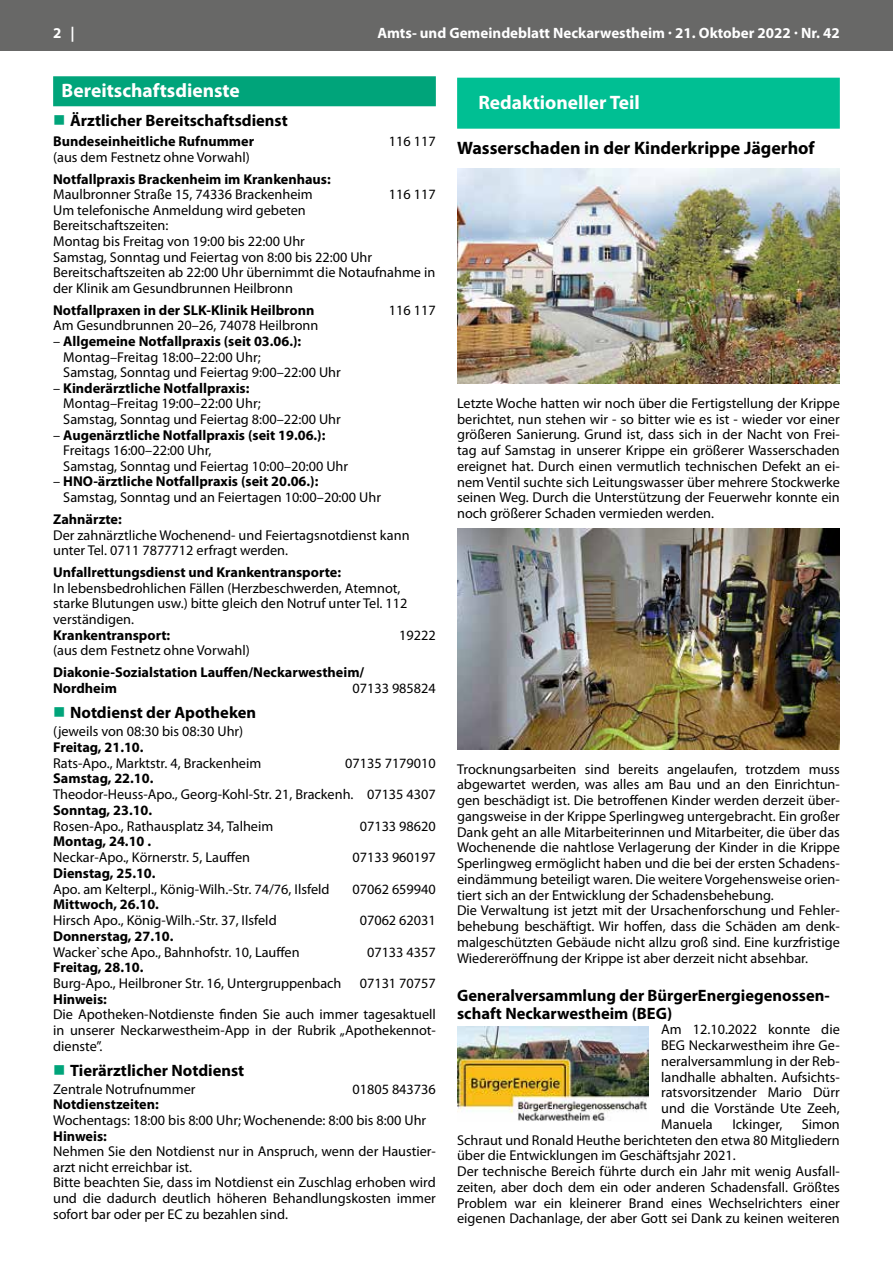
<style>
.page{position:relative;width:893px;height:1263px;background:#fff}
.page>*{position:absolute;margin:0;border:0;box-sizing:border-box;transform-origin:0 0}
.t1{font:700 19.5px "Myriad Pro";color:#fff}
.t2{font:700 18px "Myriad Pro";color:#000}
.t3{font:700 16.5px/18px "Myriad Pro";color:#000}
.t4{font:700 15px "Myriad Pro";color:#fff}
.t5{font:14.25px/15.8px "Myriad Pro";color:#000}
.t6{font:700 14.25px/15.6px "Myriad Pro";color:#000}
.s1{color:#00a47a}
.s2{font-weight:700}
</style>
<div class="page">
<div style="left:0;top:0;width:893px;height:51px;background:#686867"></div>
<div style="left:53px;top:77px;width:383px;height:29px;background:#00a47a"></div>
<div style="left:457px;top:78px;width:383px;height:51px;background:#00bf93"></div>
<img style="left:457px;top:168px;width:383px;height:216px">
<img style="left:457px;top:528px;width:383px;height:221px">
<img style="left:457px;top:1026px;width:191px;height:95px">
<p class="t4" style="left:53px;top:23px;width:23px">2 |</p>
<p class="t4" style="left:377px;top:23px;width:464px">Amts- und Gemeindeblatt Neckarwestheim · 21. Oktober 2022 · Nr. 42</p>
<h1 class="t1" style="left:62px;top:78px;width:180px">Bereitschaftsdienste</h1>
<p class="t3" style="left:53px;top:111px;width:236px"><span class="s1">■</span> Ärztlicher Bereitschaftsdienst</p>
<p class="t6" style="left:53px;top:133px;width:202px">Bundeseinheitliche Rufnummer</p>
<p class="t5" style="left:389px;top:133px;width:48px">116 117</p>
<p class="t5" style="left:53px;top:149px;width:198px">(aus dem Festnetz ohne Vorwahl)</p>
<p class="t6" style="left:53px;top:171px;width:279px">Notfallpraxis Brackenheim im Krankenhaus:</p>
<p class="t5" style="left:53px;top:186px;width:261px">Maulbronner Straße 15, 74336 Brackenheim</p>
<p class="t5" style="left:389px;top:186px;width:48px">116 117</p>
<p class="t5" style="left:53px;top:202px;width:384px">Um telefonische Anmeldung wird gebeten<br>Bereitschaftszeiten:<br>Montag bis Freitag von 19:00 bis 22:00 Uhr<br>Samstag, Sonntag und Feiertag von 8:00 bis 22:00 Uhr Bereitschaftszeiten ab 22:00 Uhr übernimmt die Notaufnahme in der Klinik am Gesundbrunnen Heilbronn</p>
<p class="t6" style="left:53px;top:302px;width:263px">Notfallpraxen in der SLK-Klinik Heilbronn</p>
<p class="t5" style="left:389px;top:302px;width:48px">116 117</p>
<p class="t5" style="left:53px;top:318px;width:267px">Am Gesundbrunnen 20–26, 74078 Heilbronn</p>
<p class="t5" style="left:63px;top:333px;width:279px;text-indent:-10px">– <span class="s2">Allgemeine Notfallpraxis (seit 03.06.):<br></span>Montag–Freitag 18:00–22:00 Uhr;<br>Samstag, Sonntag und Feiertag 9:00–22:00 Uhr</p>
<p class="t5" style="left:63px;top:380px;width:279px;text-indent:-10px">– <span class="s2">Kinderärztliche Notfallpraxis:<br></span>Montag–Freitag 19:00–22:00 Uhr;<br>Samstag, Sonntag und Feiertag 8:00–22:00 Uhr</p>
<p class="t5" style="left:63px;top:427px;width:286px;text-indent:-10px">– <span class="s2">Augenärztliche Notfallpraxis (seit 19.06.):<br></span>Freitags 16:00–22:00 Uhr,<br>Samstag, Sonntag und Feiertag 10:00–20:00 Uhr</p>
<p class="t5" style="left:63px;top:474px;width:319px;text-indent:-10px">– <span class="s2">HNO-ärztliche Notfallpraxis (seit 20.06.):<br></span>Samstag, Sonntag und an Feiertagen 10:00–20:00 Uhr</p>
<p class="t6" style="left:53px;top:511px;width:70px">Zahnärzte:</p>
<p class="t5" style="left:53px;top:527px;width:358px">Der zahnärztliche Wochenend- und Feiertagsnotdienst kann unter Tel. 0711 7877712 erfragt werden.</p>
<p class="t6" style="left:53px;top:564px;width:289px">Unfallrettungsdienst und Krankentransporte:</p>
<p class="t5" style="left:53px;top:580px;width:356px">In lebensbedrohlichen Fällen (Herzbeschwerden, Atemnot, starke Blutungen usw.) bitte gleich den Notruf unter Tel. 112 verständigen.</p>
<p class="t6" style="left:53px;top:626px;width:119px">Krankentransport:</p>
<p class="t5" style="left:399px;top:627px;width:38px">19222</p>
<p class="t5" style="left:53px;top:642px;width:198px">(aus dem Festnetz ohne Vorwahl)</p>
<p class="t6" style="left:53px;top:664px;width:313px">Diakonie-Sozialstation Lauffen/Neckarwestheim/<br>Nordheim</p>
<p class="t5" style="left:352px;top:680px;width:85px">07133 985824</p>
<p class="t3" style="left:53px;top:703px;width:204px"><span class="s1">■</span> Notdienst der Apotheken</p>
<p class="t5" style="left:53px;top:723px;width:192px">(jeweils von 08:30 bis 08:30 Uhr)</p>
<p class="t6" style="left:53px;top:739px;width:92px">Freitag, 21.10.</p>
<p class="t5" style="left:53px;top:755px;width:210px">Rats-Apo., Marktstr. 4, Brackenheim</p>
<p class="t5" style="left:345px;top:755px;width:92px">07135 7179010</p>
<p class="t6" style="left:53px;top:770px;width:102px">Samstag, 22.10.</p>
<p class="t5" style="left:53px;top:786px;width:384px">Theodor-Heuss-Apo., Georg-Kohl-Str. 21, Brackenh. 07135 4307</p>
<p class="t6" style="left:53px;top:802px;width:101px">Sonntag, 23.10.</p>
<p class="t5" style="left:53px;top:818px;width:222px">Rosen-Apo., Rathausplatz 34, Talheim</p>
<p class="t5" style="left:360px;top:818px;width:78px">07133 98620</p>
<p class="t6" style="left:53px;top:833px;width:99px">Montag, 24.10 .</p>
<p class="t5" style="left:53px;top:849px;width:198px">Neckar-Apo., Körnerstr. 5, Lauffen</p>
<p class="t5" style="left:352px;top:849px;width:85px">07133 960197</p>
<p class="t6" style="left:53px;top:865px;width:104px">Dienstag, 25.10.</p>
<p class="t5" style="left:53px;top:881px;width:278px">Apo. am Kelterpl., König-Wilh.-Str. 74/76, Ilsfeld</p>
<p class="t5" style="left:352px;top:881px;width:85px">07062 659940</p>
<p class="t6" style="left:53px;top:896px;width:107px">Mittwoch, 26.10.</p>
<p class="t5" style="left:53px;top:912px;width:225px">Hirsch Apo., König-Wilh.-Str. 37, Ilsfeld</p>
<p class="t5" style="left:360px;top:912px;width:78px">07062 62031</p>
<p class="t6" style="left:53px;top:928px;width:122px">Donnerstag, 27.10.</p>
<p class="t5" style="left:53px;top:944px;width:248px">Wacker`sche Apo., Bahnhofstr. 10, Lauffen</p>
<p class="t5" style="left:367px;top:944px;width:70px">07133 4357</p>
<p class="t6" style="left:53px;top:959px;width:92px">Freitag, 28.10.</p>
<p class="t5" style="left:53px;top:975px;width:290px">Burg-Apo., Heilbroner Str. 16, Untergruppenbach</p>
<p class="t5" style="left:360px;top:975px;width:78px">07131 70757</p>
<p class="t6" style="left:53px;top:991px;width:55px">Hinweis:</p>
<p class="t5" style="left:53px;top:1006px;width:384px;text-align:justify">Die Apotheken-Notdienste finden Sie auch immer tagesaktuell in unserer Neckarwestheim-App in der Rubrik „Apothekennot&shy;dienste”.</p>
<p class="t3" style="left:53px;top:1061px;width:193px"><span class="s1">■</span> Tierärztlicher Notdienst</p>
<p class="t5" style="left:53px;top:1081px;width:144px">Zentrale Notrufnummer</p>
<p class="t5" style="left:352px;top:1081px;width:85px">01805 843736</p>
<p class="t6" style="left:53px;top:1096px;width:107px">Notdienstzeiten:</p>
<p class="t5" style="left:53px;top:1112px;width:375px">Wochentags: 18:00 bis 8:00 Uhr; Wochenende: 8:00 bis 8:00 Uhr</p>
<p class="t6" style="left:53px;top:1127px;width:55px">Hinweis:</p>
<p class="t5" style="left:53px;top:1143px;width:384px">Nehmen Sie den Notdienst nur in Anspruch, wenn der Haustier&shy;arzt nicht erreichbar ist.<br>Bitte beachten Sie, dass im Notdienst ein Zuschlag erhoben wird und die dadurch deutlich höheren Behandlungskosten immer sofort bar oder per EC zu bezahlen sind.</p>
<h1 class="t1" style="left:478px;top:90px;width:163px">Redaktioneller Teil</h1>
<p class="t2" style="left:457px;top:136px;width:359px">Wasserschaden in der Kinderkrippe Jägerhof</p>
<p class="t5" style="left:457px;top:395px;width:384px;text-align:justify">Letzte Woche hatten wir noch über die Fertigstellung der Krippe berichtet, nun stehen wir - so bitter wie es ist - wieder vor einer größeren Sanierung. Grund ist, dass sich in der Nacht von Frei&shy;tag auf Samstag in unserer Krippe ein größerer Wasserschaden ereignet hat. Durch einen vermutlich technischen Defekt an ei&shy;nem Ventil suchte sich Leitungswasser über mehrere Stockwerke seinen Weg. Durch die Unterstützung der Feuerwehr konnte ein noch größerer Schaden vermieden werden.</p>
<p class="t5" style="left:457px;top:761px;width:384px">Trocknungsarbeiten sind bereits angelaufen, trotzdem muss abgewartet werden, was alles am Bau und an den Einrichtun&shy;gen beschädigt ist. Die betroffenen Kinder werden derzeit über&shy;gangsweise in der Krippe Sperlingweg untergebracht. Ein großer Dank geht an alle Mitarbeiterinnen und Mitarbeiter, die über das Wochenende die nahtlose Verlagerung der Kinder in die Krippe Sperlingweg ermöglicht haben und die bei der ersten Schadens&shy;eindämmung beteiligt waren. Die weitere Vorgehensweise orien&shy;tiert sich an der Entwicklung der Schadensbehebung.<br>Die Verwaltung ist jetzt mit der Ursachenforschung und Fehler&shy;behebung beschäftigt. Wir hoffen, dass die Schäden am denk&shy;malgeschützten Gebäude nicht allzu groß sind. Eine kurzfristige Wiedereröffnung der Krippe ist aber derzeit nicht absehbar.</p>
<p class="t3" style="left:457px;top:985px;width:373px">Generalversammlung der BürgerEnergiegenossen&shy;schaft Neckarwestheim (BEG)</p>
<p class="t5" style="left:661px;top:1021px;width:180px;text-align:justify">Am 12.10.2022 konnte die BEG Neckarwestheim ihre Ge&shy;neralversammlung in der Reb&shy;landhalle abhalten. Aufsichts&shy;ratsvorsitzender Mario Dürr und die Vorstände Ute Zeeh, Manuela</p>
<p class="t5" style="left:732px;top:1116px;width:51px">Ickinger,</p>
<p class="t5" style="left:457px;top:1116px;width:384px;text-indent:345px">Simon Schraut und Ronald Heuthe berichteten den etwa 80 Mitgliedern über die Entwicklungen im Geschäftsjahr 2021.<br>Der technische Bereich führte durch ein Jahr mit wenig Ausfall&shy;zeiten, aber doch dem ein oder anderen Schadensfall. Größtes Problem war ein kleinerer Brand eines Wechselrichters einer eigenen Dachanlage, der aber Gott sei Dank zu keinen weiteren</p>
</div>
